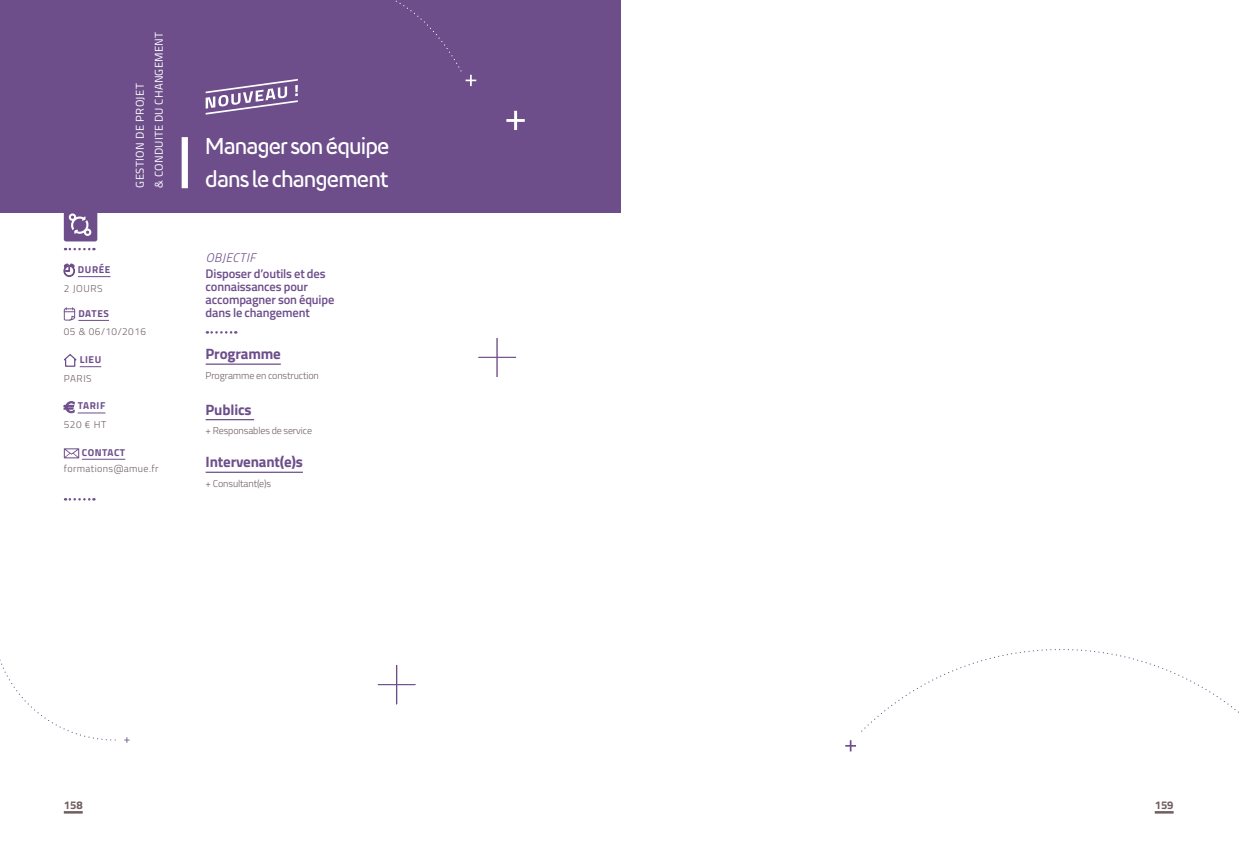
<style>
.page{position:relative;width:1241px;height:851px;background:#fff}
.page>*{position:absolute;margin:0;border:0;box-sizing:border-box;transform-origin:0 0}
.t1{font:20px/33.8px "Amue";letter-spacing:-.01em;color:#fff}
.t2{font:700 15px "Titillium Web";letter-spacing:-.01em;color:#6d4e8b}
.t3{font:600 12.5px/13.1px "Titillium Web";letter-spacing:-.01em;color:#6d4e8b}
.t4{font:italic 300 12.5px "Titillium Web";letter-spacing:.05em;color:#6d4e8b}
.t5{font:11.25px/18.8px "Titillium Web";letter-spacing:.02em;color:#fff}
.t6{font:700 11.25px "Titillium Web";color:#715e61}
.t7{font:300 10px "Titillium Web";letter-spacing:-.01em;color:#715e61}
.t8{font:700 10px "Titillium Web";letter-spacing:.06em;color:#6d4e8b}
.t9{font:300 10px "Titillium Web";letter-spacing:.04em;color:#715e61}
.t10{font:300 10px "Titillium Web";letter-spacing:.05em;color:#715e61}
</style>
<div class="page">
<svg style="left:64px;top:811px;width:19px;height:2px"></svg>
<svg style="left:1154px;top:811px;width:19px;height:2px"></svg>
<div style="left:0;top:0;width:620px;height:213px;background:#6d4e8b"></div>
<div style="left:182px;top:137px;width:6px;height:51px;background:#fff"></div>
<div style="left:64px;top:208px;width:33px;height:33px;background:#6d4e8b;border-radius:2px"></div>
<svg style="left:68px;top:213px;width:24px;height:23px"></svg>
<hr style="left:206px;top:363px;width:75px;height:2px;background:#6d4e8b">
<hr style="left:206px;top:419px;width:48px;height:1px;background:#6d4e8b">
<hr style="left:206px;top:471px;width:97px;height:2px;background:#6d4e8b">
<svg style="left:207px;top:331px;width:29px;height:2px"></svg>
<hr style="left:78px;top:276px;width:32px;height:1px;background:#6d4e8b">
<hr style="left:78px;top:320px;width:31px;height:1px;background:#6d4e8b">
<hr style="left:82px;top:459px;width:43px;height:1px;background:#6d4e8b">
<svg style="left:65px;top:248px;width:29px;height:2px"></svg>
<svg style="left:64px;top:264px;width:11px;height:12px"></svg>
<svg style="left:64px;top:307px;width:11px;height:13px"></svg>
<svg style="left:64px;top:354px;width:37px;height:13px"></svg>
<svg style="left:64px;top:401px;width:41px;height:12px"></svg>
<svg style="left:64px;top:448px;width:15px;height:10px"></svg>
<svg style="left:65px;top:498px;width:29px;height:2px"></svg>
<svg style="left:206px;top:0;width:270px;height:115px"></svg>
<svg style="left:506px;top:111px;width:18px;height:19px"></svg>
<svg style="left:377px;top:665px;width:39px;height:40px"></svg>
<svg style="left:478px;top:337px;width:38px;height:40px"></svg>
<svg style="left:124px;top:737px;width:6px;height:5px"></svg>
<svg style="left:0;top:659px;width:116px;height:82px"></svg>
<svg style="left:845px;top:740px;width:10px;height:11px"></svg>
<svg style="left:861px;top:649px;width:378px;height:83px"></svg>
<p class="t5" style="left:130px;top:188px;width:157px;rotate:-90deg">GESTION DE PROJET<br>&amp; CONDUITE DU CHANGEMENT</p>
<p class="t8" style="left:78px;top:262px;width:34px">DURÉE</p>
<p class="t7" style="left:64px;top:281px;width:40px">2 JOURS</p>
<p class="t8" style="left:78px;top:305px;width:32px">DATES</p>
<p class="t10" style="left:64px;top:324px;width:84px">05 &amp; 06/10/2016</p>
<p class="t8" style="left:80px;top:352px;width:23px">LIEU</p>
<p class="t7" style="left:64px;top:371px;width:29px">PARIS</p>
<p class="t8" style="left:78px;top:398px;width:29px">TARIF</p>
<p class="t7" style="left:64px;top:417px;width:44px">520 € HT</p>
<p class="t8" style="left:82px;top:444px;width:45px">CONTACT</p>
<p class="t9" style="left:64px;top:461px;width:96px">formations@amue.fr</p>
<h1 class="t1" style="left:206px;top:129px;width:185px">Manager son équipe dans le changement</h1>
<p class="t4" style="left:206px;top:249px;width:51px">OBJECTIF</p>
<p class="t3" style="left:206px;top:266px;width:130px">Disposer d’outils et des connaissances pour accompagner son équipe dans le changement</p>
<h2 class="t2" style="left:206px;top:342px;width:77px">Programme</h2>
<p class="t7" style="left:206px;top:368px;width:115px">Programme en construction</p>
<h2 class="t2" style="left:206px;top:398px;width:47px">Publics</h2>
<p class="t7" style="left:206px;top:423px;width:108px">+ Responsables de service</p>
<h2 class="t2" style="left:206px;top:450px;width:99px">Intervenant(e)s</h2>
<p class="t7" style="left:206px;top:476px;width:67px">+ Consultant(e)s</p>
<p class="t6" style="left:64px;top:795px;width:20px">158</p>
<p class="t6" style="left:1154px;top:795px;width:20px">159</p>
</div>
